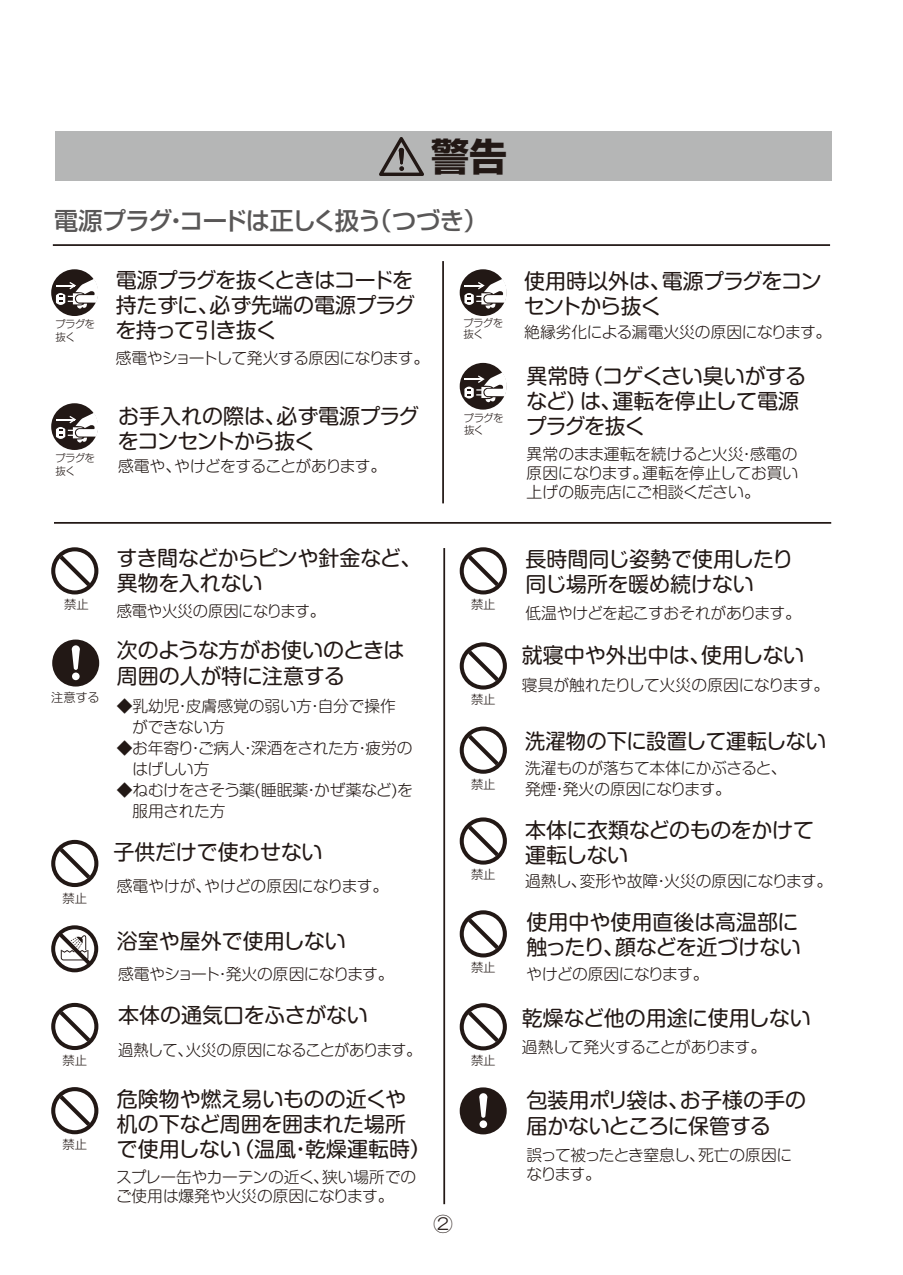
<style>
.page{position:relative;width:903px;height:1275px;background:#fff}
.page>*{position:absolute;margin:0;border:0;box-sizing:border-box;transform-origin:0 0}
.t1{font:700 37.98px "Shin Go Pro";color:#221815}
.t2{font:500 24.5px "Shin Go Pro";letter-spacing:-.045em;color:#595757}
.t3{font:21px/25.2px "Shin M Go Pro";letter-spacing:-.02em;color:#221815}
.t4{font:21px/25.2px "Shin M Go Pro";color:#221815}
.t5{font:21px/25.2px "Shin M Go Pro";letter-spacing:-.045em;color:#221815}
.t6{font:300 15.75px/18.9px "Shin M Go Pro";letter-spacing:-.02em;color:#221815}
.t7{font:300 15.75px "Shin M Go Pro";letter-spacing:-.04em;color:#221815}
.t8{font:300 15.75px/21px "Shin M Go Pro";color:#221815}
.t9{font:300 15.75px/18.9px "Shin M Go Pro";letter-spacing:-.055em;color:#221815}
.t10{font:300 12.25px "Shin M Go Pro";color:#221815}
.t11{font:300 10.5px/12.6px "Shin Go Pro";letter-spacing:-.07em;color:#221815}
</style>
<div class="page">
<svg style="left:460px;top:1003px;width:47px;height:47px"></svg>
<svg style="left:460px;top:642px;width:47px;height:47px"></svg>
<svg style="left:460px;top:547px;width:47px;height:47px"></svg>
<svg style="left:460px;top:727px;width:47px;height:47px"></svg>
<svg style="left:460px;top:817px;width:47px;height:48px"></svg>
<div style="left:52px;top:640px;width:47px;height:46px;background:#221815;border-radius:50%"></div>
<svg style="left:72px;top:645px;width:8px;height:25px"></svg>
<div style="left:72px;top:672px;width:8px;height:8px;background:#fff;border-radius:50%"></div>
<svg style="left:51px;top:1087px;width:47px;height:47px"></svg>
<svg style="left:51px;top:925px;width:47px;height:47px"></svg>
<div style="left:460px;top:1087px;width:47px;height:47px;background:#221815;border-radius:50%"></div>
<svg style="left:479px;top:1093px;width:8px;height:25px"></svg>
<div style="left:479px;top:1120px;width:8px;height:8px;background:#fff;border-radius:50%"></div>
<svg style="left:51px;top:1003px;width:47px;height:47px"></svg>
<svg style="left:460px;top:910px;width:47px;height:47px"></svg>
<div style="left:460px;top:269px;width:46px;height:47px;background:#221815;border-radius:50%"></div>
<svg style="left:464px;top:279px;width:43px;height:30px"></svg>
<hr style="left:443px;top:548px;width:2px;height:656px;background:#221815">
<hr style="left:53px;top:244px;width:777px;height:2px;background:#221815">
<div style="left:55px;top:132px;width:776px;height:49px;background:#b5b6b6"></div>
<svg style="left:379px;top:137px;width:45px;height:39px"></svg>
<div style="left:460px;top:363px;width:46px;height:47px;background:#221815;border-radius:50%"></div>
<svg style="left:464px;top:372px;width:43px;height:31px"></svg>
<hr style="left:442px;top:261px;width:2px;height:242px;background:#221815">
<hr style="left:54px;top:522px;width:777px;height:2px;background:#221815">
<svg style="left:51px;top:547px;width:47px;height:47px"></svg>
<div style="left:51px;top:403px;width:47px;height:47px;background:#221815;border-radius:50%"></div>
<svg style="left:56px;top:413px;width:42px;height:30px"></svg>
<div style="left:51px;top:269px;width:47px;height:47px;background:#221815;border-radius:50%"></div>
<svg style="left:56px;top:279px;width:42px;height:30px"></svg>
<svg style="left:51px;top:840px;width:47px;height:47px"></svg>
<h1 class="t1" style="left:431px;top:126px;width:77px">警告</h1>
<h2 class="t2" style="left:54px;top:201px;width:436px">電源プラグ・コードは正しく扱う（つづき）</h2>
<p class="t11" style="left:55px;top:316px;width:42px">プラグを抜く</p>
<p class="t11" style="left:55px;top:450px;width:42px">プラグを抜く</p>
<h3 class="t3" style="left:115px;top:265px;width:301px;text-align:justify">電源プラグを抜くときはコードを持たずに、必ず先端の電源プラグを持って引き抜く</h3>
<p class="t7" style="left:116px;top:345px;width:315px">感電やショートして発火する原因になります。</p>
<h3 class="t3" style="left:118px;top:400px;width:303px">お手入れの際は、必ず電源プラグをコンセントから抜く</h3>
<p class="t7" style="left:118px;top:453px;width:270px">感電や、やけどをすることがあります。</p>
<h3 class="t3" style="left:116px;top:543px;width:307px">すき間などからピンや針金など、異物を入れない</h3>
<p class="t10" style="left:64px;top:594px;width:26px">禁止</p>
<p class="t6" style="left:117px;top:599px;width:210px">感電や火災の原因になります。</p>
<p class="t11" style="left:463px;top:316px;width:42px;line-height:11.4px">プラグを抜く</p>
<p class="t11" style="left:464px;top:410px;width:42px">プラグを抜く</p>
<p class="t10" style="left:471px;top:595px;width:26px">禁止</p>
<h3 class="t5" style="left:524px;top:266px;width:300px">使用時以外は、電源プラグをコンセントから抜く</h3>
<p class="t6" style="left:524px;top:321px;width:309px">絶縁劣化による漏電火災の原因になります。</p>
<h3 class="t3" style="left:526px;top:361px;width:282px">異常時（コゲくさい臭いがするなど）は、運転を停止して電源プラグを抜く</h3>
<p class="t6" style="left:526px;top:443px;width:273px;text-align:justify">異常のまま運転を続けると火災・感電の原因になります。運転を停止してお買い上げの販売店にご相談ください。</p>
<h3 class="t4" style="left:525px;top:543px;width:269px">長時間同じ姿勢で使用したり同じ場所を暖め続けない</h3>
<p class="t6" style="left:525px;top:602px;width:277px">低温やけどを起こすおそれがあります。</p>
<p class="t10" style="left:51px;top:687px;width:50px">注意する</p>
<p class="t10" style="left:63px;top:889px;width:26px">禁止</p>
<p class="t10" style="left:63px;top:1050px;width:26px">禁止</p>
<p class="t10" style="left:63px;top:1135px;width:26px">禁止</p>
<h3 class="t3" style="left:117px;top:635px;width:289px">次のような方がお使いのときは周囲の人が特に注意する</h3>
<p class="t8" style="left:117px;top:694px;width:281px">◆乳幼児・皮膚感覚の弱い方・自分で操作　ができない方</p>
<p class="t6" style="left:117px;top:736px;width:297px;line-height:21px">◆お年寄り・ご病人・深酒をされた方・疲労の　はげしい方</p>
<p class="t6" style="left:117px;top:778px;width:298px;line-height:21px">◆ねむけをさそう薬(睡眠薬・かぜ薬など)を　服用された方</p>
<h3 class="t4" style="left:113px;top:837px;width:211px">子供だけで使わせない</h3>
<p class="t6" style="left:117px;top:875px;width:273px">感電やけが、やけどの原因になります。</p>
<h3 class="t4" style="left:117px;top:926px;width:231px">浴室や屋外で使用しない</h3>
<p class="t6" style="left:118px;top:963px;width:277px">感電やショート・発火の原因になります。</p>
<h3 class="t3" style="left:118px;top:1000px;width:251px">本体の通気口をふさがない</h3>
<p class="t7" style="left:118px;top:1038px;width:305px">過熱して、火災の原因になることがあります。</p>
<h3 class="t4" style="left:117px;top:1084px;width:316px">危険物や燃え易いものの近くや机の下など周囲を囲まれた場所で使用しない（温風・乾燥運転時）</h3>
<p class="t6" style="left:116px;top:1166px;width:302px">スプレー缶やカーテンの近く、狭い場所でのご使用は爆発や火災の原因になります。</p>
<p class="t10" style="left:471px;top:690px;width:26px">禁止</p>
<h3 class="t4" style="left:522px;top:640px;width:284px">就寝中や外出中は、使用しない</h3>
<p class="t6" style="left:522px;top:673px;width:309px">寝具が触れたりして火災の原因になります。</p>
<h3 class="t3" style="left:525px;top:726px;width:303px">洗濯物の下に設置して運転しない</h3>
<p class="t6" style="left:525px;top:756px;width:263px">洗濯ものが落ちて本体にかぶさると、</p>
<p class="t10" style="left:471px;top:774px;width:26px">禁止</p>
<p class="t6" style="left:525px;top:777px;width:207px">発煙・発火の原因になります。</p>
<p class="t10" style="left:471px;top:865px;width:26px">禁止</p>
<p class="t10" style="left:471px;top:958px;width:26px">禁止</p>
<p class="t10" style="left:471px;top:1051px;width:26px">禁止</p>
<h3 class="t3" style="left:525px;top:814px;width:290px">本体に衣類などのものをかけて運転しない</h3>
<p class="t8" style="left:525px;top:869px;width:309px">過熱し、変形や故障・火災の原因になります。</p>
<h3 class="t4" style="left:526px;top:907px;width:276px">使用中や使用直後は高温部に触ったり、顔などを近づけない</h3>
<p class="t6" style="left:526px;top:963px;width:184px">やけどの原因になります。</p>
<h3 class="t3" style="left:522px;top:1002px;width:290px">乾燥など他の用途に使用しない</h3>
<p class="t6" style="left:522px;top:1036px;width:246px">過熱して発火することがあります。</p>
<h3 class="t3" style="left:526px;top:1085px;width:281px">包装用ポリ袋は、お子様の手の届かないところに保管する</h3>
<p class="t9" style="left:526px;top:1143px;width:267px">誤って被ったとき窒息し、死亡の原因になります。</p>
</div>
